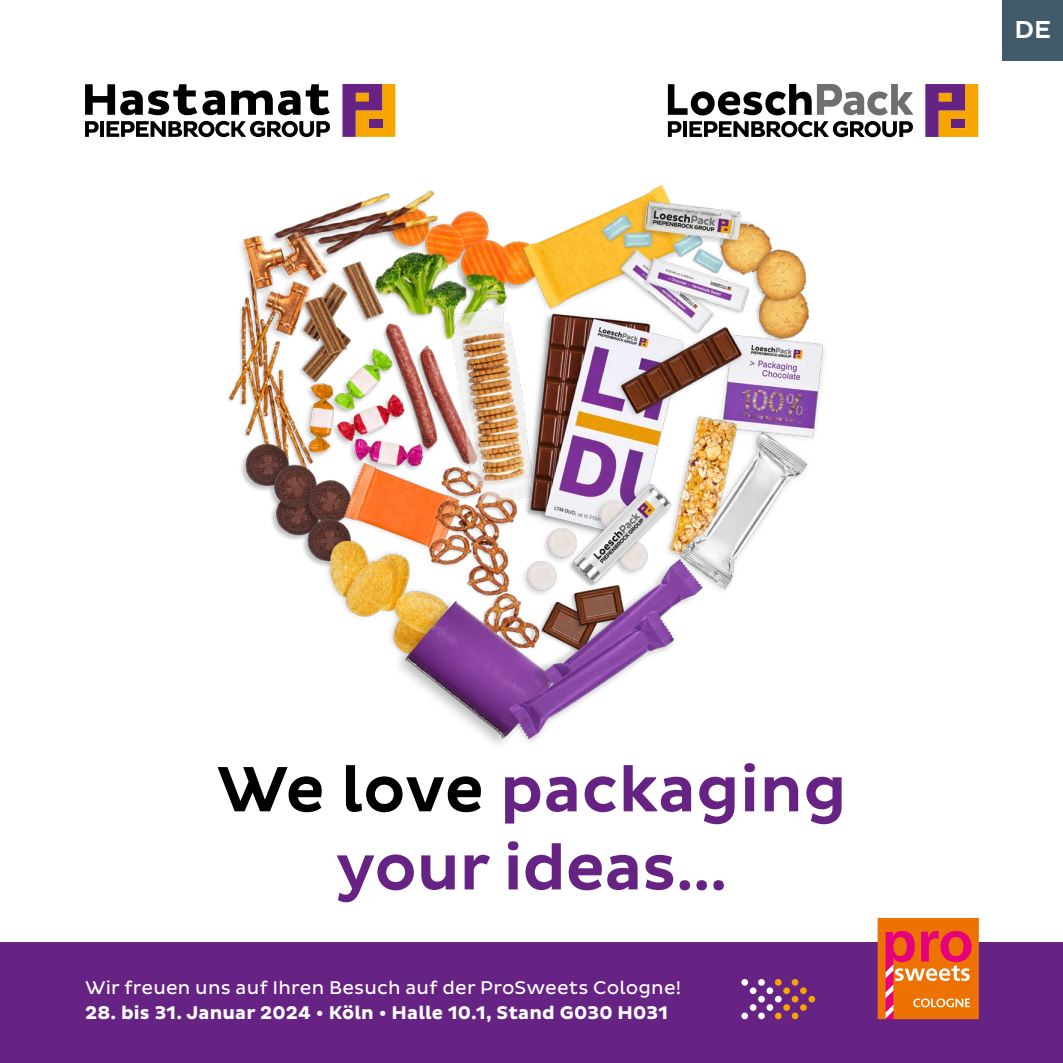
<style>
.page{position:relative;width:1063px;height:1063px;background:#fff}
.page>*{position:absolute;margin:0;border:0;box-sizing:border-box;transform-origin:0 0}
.t1{font:500 65px/78px "Pluto Sans";letter-spacing:-.01em;color:#662383;text-align:center}
.t2{font:500 25px "Pluto Sans";color:#fff}
.t3{font:18.75px "Pluto Sans";letter-spacing:.01em;color:#fff}
.t4{font:700 18.75px "Pluto Sans";letter-spacing:.01em;color:#fff}
.s1{color:#000}
</style>
<div class="page">
<div style="left:0;top:942px;width:1063px;height:121px;background:#662383"></div>
<div style="left:1003px;top:0;width:60px;height:60px;background:#425b6b"></div>
<img style="left:228px;top:185px;width:597px;height:559px">
<svg style="left:85px;top:84px;width:140px;height:31px"></svg>
<svg style="left:231px;top:84px;width:99px;height:31px"></svg>
<svg style="left:342px;top:84px;width:53px;height:53px"></svg>
<div style="left:369px;top:119px;width:13px;height:9px;background:#662383"></div>
<svg style="left:85px;top:121px;width:14px;height:16px"></svg>
<hr style="left:100px;top:121px;width:4px;height:16px;background:#000">
<svg style="left:107px;top:121px;width:223px;height:16px"></svg>
<svg style="left:925px;top:84px;width:53px;height:53px"></svg>
<div style="left:952px;top:119px;width:13px;height:9px;background:#662383"></div>
<svg style="left:668px;top:84px;width:245px;height:31px"></svg>
<svg style="left:668px;top:121px;width:14px;height:16px"></svg>
<hr style="left:683px;top:121px;width:4px;height:16px;background:#000">
<svg style="left:689px;top:121px;width:224px;height:16px"></svg>
<div style="left:775px;top:979px;width:7px;height:7px;background:#f7a600;border-radius:50%"></div>
<div style="left:775px;top:1013px;width:7px;height:6px;background:#f7a600;border-radius:50%"></div>
<svg style="left:792px;top:1013px;width:6px;height:6px"></svg>
<div style="left:800px;top:1004px;width:7px;height:7px;background:#f7a600;border-radius:50%"></div>
<div style="left:783px;top:1004px;width:7px;height:7px;background:#f7a600;border-radius:50%"></div>
<div style="left:808px;top:996px;width:7px;height:7px;background:#f7a600;border-radius:50%"></div>
<div style="left:792px;top:996px;width:6px;height:7px;background:#f7a600;border-radius:50%"></div>
<div style="left:800px;top:987px;width:7px;height:7px;background:#f7a600;border-radius:50%"></div>
<div style="left:783px;top:987px;width:7px;height:7px;background:#f7a600;border-radius:50%"></div>
<div style="left:792px;top:979px;width:6px;height:7px;background:#f7a600;border-radius:50%"></div>
<div style="left:741px;top:979px;width:7px;height:7px;background:#fff;border-radius:50%"></div>
<div style="left:741px;top:1013px;width:7px;height:6px;background:#fff;border-radius:50%"></div>
<div style="left:758px;top:1013px;width:7px;height:6px;background:#fff;border-radius:50%"></div>
<div style="left:767px;top:1004px;width:6px;height:7px;background:#fff;border-radius:50%"></div>
<div style="left:750px;top:1004px;width:6px;height:7px;background:#fff;border-radius:50%"></div>
<div style="left:775px;top:996px;width:7px;height:7px;background:#fff;border-radius:50%"></div>
<div style="left:758px;top:996px;width:7px;height:7px;background:#fff;border-radius:50%"></div>
<div style="left:767px;top:987px;width:6px;height:7px;background:#fff;border-radius:50%"></div>
<div style="left:750px;top:987px;width:6px;height:7px;background:#fff;border-radius:50%"></div>
<div style="left:758px;top:979px;width:7px;height:7px;background:#fff;border-radius:50%"></div>
<svg style="left:878px;top:918px;width:101px;height:101px"></svg>
<h2 class="t2" style="left:1014px;top:14px;width:38px">DE</h2>
<h1 class="t1" style="left:217px;top:751px;width:632px"><span class="s1">We love</span> packaging your ideas…</h1>
<p class="t3" style="left:85px;top:977px;width:598px">Wir freuen uns auf Ihren Besuch auf der ProSweets Cologne!</p>
<p class="t4" style="left:85px;top:1002px;width:585px">28. bis 31. Januar 2024 • Köln • Halle 10.1, Stand G030 H031</p>
</div>
